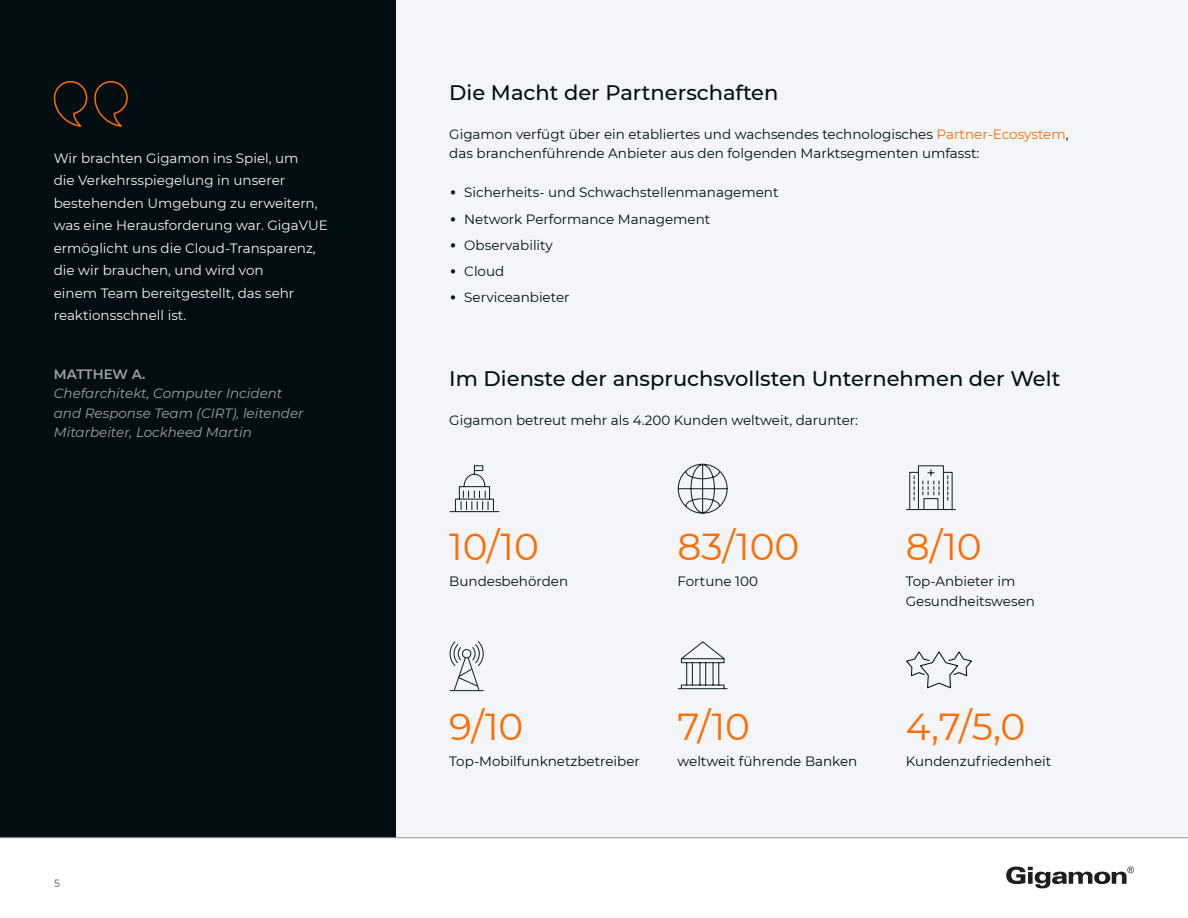
<style>
.page{position:relative;width:1188px;height:918px;background:#fff}
.page>*{position:absolute;margin:0;border:0;box-sizing:border-box;transform-origin:0 0}
.t1{font:37.5px "Montserrat";color:#ff6c00}
.t2{font:500 21px "Montserrat";color:#010e11}
.t3{font:13.5px/19.5px "Montserrat";color:#010e11}
.t4{font:13.5px/22.5px "Montserrat";color:#f4f5f8}
.t5{font:italic 13.5px/19.5px "Montserrat";color:#9da2a7}
.t6{font:600 13.5px "Montserrat";color:#9da2a7}
.t7{font:10.5px "Montserrat";color:#4a5457}
.s1{color:#ff6c00}
.s2{font-size:27px}
</style>
<div class="page">
<div style="left:395px;top:0;width:793px;height:918px;background:#f4f5f8"></div>
<div style="left:0;top:0;width:395px;height:918px;background:#010e11"></div>
<div style="left:0;top:838px;width:1188px;height:80px;background:#fff"></div>
<svg style="left:1006px;top:867px;width:128px;height:21px"></svg>
<svg style="left:53px;top:81px;width:75px;height:46px"></svg>
<svg style="left:906px;top:465px;width:50px;height:46px"></svg>
<svg style="left:677px;top:641px;width:51px;height:49px"></svg>
<svg style="left:449px;top:465px;width:51px;height:48px"></svg>
<svg style="left:449px;top:641px;width:35px;height:51px"></svg>
<svg style="left:677px;top:463px;width:51px;height:51px"></svg>
<svg style="left:906px;top:651px;width:66px;height:38px"></svg>
<p class="t4" style="left:54px;top:146px;width:276px">Wir brachten Gigamon ins Spiel, um<br>die Verkehrsspiegelung in unserer bestehenden Umgebung zu erweitern, was eine Herausforderung war. GigaVUE ermöglicht uns die Cloud-Transparenz, die wir brauchen, und wird von<br>einem Team bereitgestellt, das sehr reaktionsschnell ist.</p>
<p class="t6" style="left:54px;top:364px;width:93px">MATTHEW A.</p>
<p class="t5" style="left:54px;top:383px;width:251px">Chefarchitekt, Computer Incident and Response Team (CIRT), leitender<br>Mitarbeiter, Lockheed Martin</p>
<p class="t7" style="left:54px;top:876px;width:7px">5</p>
<p class="t2" style="left:449px;top:78px;width:331px">Die Macht der Partnerschaften</p>
<p class="t3" style="left:449px;top:124px;width:621px">Gigamon verfügt über ein etabliertes und wachsendes technologisches <span class="s1">Partner-Ecosystem</span>, das branchenführende Anbieter aus den folgenden Marktsegmenten umfasst:</p>
<p class="t3" style="left:449px;top:182px;width:331px"><span class="s2">•</span> Sicherheits- und Schwachstellenmanagement</p>
<p class="t3" style="left:449px;top:209px;width:263px"><span class="s2">•</span> Network Performance Management</p>
<p class="t3" style="left:449px;top:235px;width:105px"><span class="s2">•</span> Observability</p>
<p class="t3" style="left:449px;top:261px;width:57px"><span class="s2">•</span> Cloud</p>
<p class="t3" style="left:449px;top:287px;width:122px"><span class="s2">•</span> Serviceanbieter</p>
<p class="t2" style="left:449px;top:364px;width:613px">Im Dienste der anspruchsvollsten Unternehmen der Welt</p>
<p class="t3" style="left:449px;top:410px;width:410px">Gigamon betreut mehr als 4.200 Kunden weltweit, darunter:</p>
<p class="t1" style="left:449px;top:521px;width:91px">10/10</p>
<p class="t3" style="left:449px;top:571px;width:120px">Bundesbehörden</p>
<p class="t1" style="left:678px;top:521px;width:123px">83/100</p>
<p class="t3" style="left:678px;top:571px;width:82px">Fortune 100</p>
<p class="t1" style="left:449px;top:700px;width:76px">9/10</p>
<p class="t3" style="left:449px;top:751px;width:192px">Top-Mobilfunknetzbetreiber</p>
<p class="t1" style="left:678px;top:700px;width:74px">7/10</p>
<p class="t3" style="left:678px;top:751px;width:181px">weltweit führende Banken</p>
<p class="t1" style="left:906px;top:521px;width:77px">8/10</p>
<p class="t3" style="left:906px;top:571px;width:131px">Top-Anbieter im<br>Gesundheitswesen</p>
<p class="t1" style="left:906px;top:700px;width:121px">4,7/5,0</p>
<p class="t3" style="left:906px;top:751px;width:147px">Kundenzufriedenheit</p>
</div>
